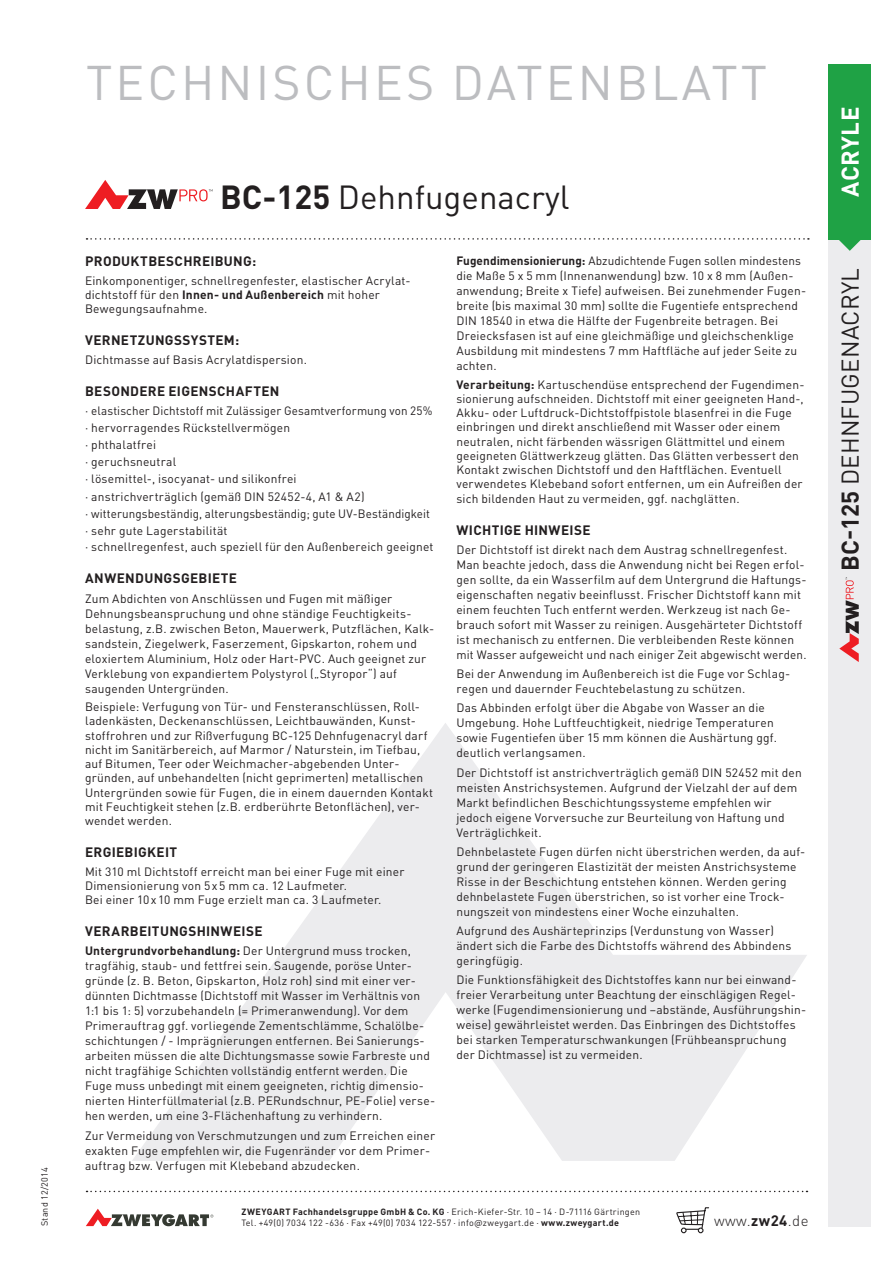
<style>
.page{position:relative;width:893px;height:1263px;background:#fff}
.page>*{position:absolute;margin:0;border:0;box-sizing:border-box;transform-origin:0 0}
.t1{font:48px "DIN Pro";letter-spacing:.065em;color:#bcbdc0}
.t2{font:33px "DIN Pro";color:#231f20}
.t3{font:24px "DIN Pro";letter-spacing:.01em;color:#231f20}
.t4{font:700 24px "DIN Pro";letter-spacing:.02em;color:#fff}
.t5{font:300 15px "DIN Pro";color:#231f20}
.t6{font:700 13.5px "DIN Pro";letter-spacing:.025em;color:#231f20}
.t7{font:12px/15px "DIN Pro";letter-spacing:.015em;color:#231f20}
.t8{font:9px "DIN Pro";letter-spacing:.025em;color:#231f20}
.s1{font-weight:700}
</style>
<div class="page">
<svg style="left:132px;top:723px;width:675px;height:438px"></svg>
<svg style="left:87px;top:1191px;width:720px;height:1px"></svg>
<svg style="left:86px;top:1209px;width:127px;height:17px"></svg>
<svg style="left:676px;top:1207px;width:33px;height:27px"></svg>
<div style="left:828px;top:64px;width:43px;height:1162px;background:#ececee"></div>
<svg style="left:87px;top:238px;width:722px;height:2px"></svg>
<svg style="left:839px;top:240px;width:22px;height:11px"></svg>
<div style="left:828px;top:64px;width:43px;height:176px;background:#1fa245"></div>
<svg style="left:839px;top:577px;width:20px;height:85px"></svg>
<svg style="left:85px;top:180px;width:128px;height:29px"></svg>
<p class="t8" style="left:38px;top:1226px;width:60px;rotate:-90deg">Stand 12/2014</p>
<h1 class="t1" style="left:86px;top:45px;width:683px">TECHNISCHES DATENBLATT</h1>
<h2 class="t2" style="left:220px;top:171px;width:351px"><span class="s1">BC-125</span> Dehnfugenacryl</h2>
<p class="t6" style="left:85px;top:250px;width:173px">PRODUKTBESCHREIBUNG:</p>
<p class="t7" style="left:85px;top:272px;width:327px;line-height:14.2px">Einkomponentiger, schnellregenfester, elastischer Acrylat&shy;dichtstoff für den <span class="s1">Innen- und Außenbereich</span> mit hoher<br>Bewegungsaufnahme.</p>
<p class="t6" style="left:85px;top:329px;width:156px">VERNETZUNGSSYSTEM:</p>
<p class="t7" style="left:85px;top:351px;width:223px">Dichtmasse auf Basis Acrylatdispersion.</p>
<p class="t6" style="left:85px;top:380px;width:196px">BESONDERE EIGENSCHAFTEN</p>
<p class="t7" style="left:85px;top:401px;width:350px;line-height:17.1px">· elastischer Dichtstoff mit Zulässiger Gesamtverformung von 25% · hervorragendes Rückstellvermögen<br>· phthalatfrei<br>· geruchsneutral<br>· lösemittel-, isocyanat- und silikonfrei<br>· anstrichverträglich (gemäß DIN 52452-4, A1 &amp; A2)<br>· witterungsbeständig, alterungsbeständig; gute UV-Beständigkeit · sehr gute Lagerstabilität<br>· schnellregenfest, auch speziell für den Außenbereich geeignet</p>
<p class="t6" style="left:85px;top:567px;width:153px">ANWENDUNGSGEBIETE</p>
<p class="t7" style="left:85px;top:589px;width:351px">Zum Abdichten von Anschlüssen und Fugen mit mäßiger Dehnungsbeanspruchung und ohne ständige Feuchtigkeits&shy;belastung, z.B. zwischen Beton, Mauerwerk, Putzflächen, Kalk&shy;sandstein, Ziegelwerk, Faserzement, Gipskarton, rohem und eloxiertem Aluminium, Holz oder Hart-PVC. Auch geeignet zur Verklebung von expandiertem Polystyrol („Styropor“) auf saugenden Untergründen.</p>
<p class="t7" style="left:85px;top:698px;width:350px;line-height:14.2px">Beispiele: Verfugung von Tür- und Fensteranschlüssen, Roll&shy;ladenkästen, Deckenanschlüssen, Leichtbauwänden, Kunst&shy;stoffrohren und zur Rißverfugung BC-125 Dehnfugenacryl darf nicht im Sanitärbereich, auf Marmor / Naturstein, im Tiefbau, auf Bitumen, Teer oder Weichmacher-abgebenden Unter&shy;gründen, auf unbehandelten (nicht geprimerten) metallischen Untergründen sowie für Fugen, die in einem dauernden Kontakt mit Feuchtigkeit stehen (z.B. erdberührte Betonflächen), ver&shy;wendet werden.</p>
<p class="t6" style="left:85px;top:841px;width:94px">ERGIEBIGKEIT</p>
<p class="t7" style="left:85px;top:863px;width:321px;line-height:14.2px">Mit 310 ml Dichtstoff erreicht man bei einer Fuge mit einer<br>Dimensionierung von 5x5 mm ca. 12 Laufmeter.<br>Bei einer 10x10 mm Fuge erzielt man ca. 3 Laufmeter.</p>
<p class="t6" style="left:85px;top:920px;width:179px">VERARBEITUNGSHINWEISE</p>
<p class="t7" style="left:85px;top:942px;width:352px"><span class="s1">Untergrundvorbehandlung:</span> Der Untergrund muss trocken, tragfähig, staub- und fettfrei sein. Saugende, poröse Unter&shy;gründe (z. B. Beton, Gipskarton, Holz roh) sind mit einer ver&shy;dünnten Dichtmasse (Dichtstoff mit Wasser im Verhältnis von 1:1 bis 1: 5) vorzubehandeln (= Primeranwendung). Vor dem Primerauftrag ggf. vorliegende Zementschlämme, Schalölbe&shy;schichtungen / - Imprägnierungen entfernen. Bei Sanierungs&shy;arbeiten müssen die alte Dichtungsmasse sowie Farbreste und nicht tragfähige Schichten vollständig entfernt werden. Die Fuge muss unbedingt mit einem geeigneten, richtig dimensio&shy;nierten Hinterfüllmaterial (z.B. PERundschnur, PE-Folie) verse&shy;hen werden, um eine 3-Flächenhaftung zu verhindern.</p>
<p class="t7" style="left:85px;top:1126px;width:352px">Zur Vermeidung von Verschmutzungen und zum Erreichen einer exakten Fuge empfehlen wir, die Fugenränder vor dem Primer&shy;auftrag bzw. Verfugen mit Klebeband abzudecken.</p>
<p class="t7" style="left:456px;top:252px;width:351px"><span class="s1">Fugendimensionierung:</span> Abzudichtende Fugen sollen mindestens die Maße 5 x 5 mm (Innenanwendung) bzw. 10 x 8 mm (Außen&shy;anwendung; Breite x Tiefe) aufweisen. Bei zunehmender Fugen&shy;breite (bis maximal 30 mm) sollte die Fugentiefe entsprechend DIN 18540 in etwa die Hälfte der Fugenbreite betragen. Bei Dreiecksfasen ist auf eine gleichmäßige und gleichschenklige Ausbildung mit mindestens 7 mm Haftfläche auf jeder Seite zu achten.</p>
<p class="t7" style="left:456px;top:376px;width:350px;line-height:14.2px"><span class="s1">Verarbeitung:</span> Kartuschendüse entsprechend der Fugendimen&shy;sionierung aufschneiden. Dichtstoff mit einer geeigneten Hand-, Akku- oder Luftdruck-Dichtstoffpistole blasenfrei in die Fuge einbringen und direkt anschließend mit Wasser oder einem neutralen, nicht färbenden wässrigen Glättmittel und einem geeigneten Glättwerkzeug glätten. Das Glätten verbessert den Kontakt zwischen Dichtstoff und den Haftflächen. Eventuell verwendetes Klebeband sofort entfernen, um ein Aufreißen der sich bildenden Haut zu vermeiden, ggf. nachglätten.</p>
<p class="t6" style="left:456px;top:518px;width:136px">WICHTIGE HINWEISE</p>
<p class="t7" style="left:456px;top:541px;width:352px">Der Dichtstoff ist direkt nach dem Austrag schnellregenfest.<br>Man beachte jedoch, dass die Anwendung nicht bei Regen erfol&shy;gen sollte, da ein Wasserfilm auf dem Untergrund die Haftungs&shy;eigenschaften negativ beeinflusst. Frischer Dichtstoff kann mit einem feuchten Tuch entfernt werden. Werkzeug ist nach Ge&shy;brauch sofort mit Wasser zu reinigen. Ausgehärteter Dichtstoff ist mechanisch zu entfernen. Die verbleibenden Reste können mit Wasser aufgeweicht und nach einiger Zeit abgewischt werden.</p>
<p class="t7" style="left:456px;top:665px;width:334px">Bei der Anwendung im Außenbereich ist die Fuge vor Schlag&shy;regen und dauernder Feuchtebelastung zu schützen.</p>
<p class="t7" style="left:456px;top:699px;width:322px">Das Abbinden erfolgt über die Abgabe von Wasser an die Umgebung. Hohe Luftfeuchtigkeit, niedrige Temperaturen sowie Fugentiefen über 15 mm können die Aushärtung ggf. deutlich verlangsamen.</p>
<p class="t7" style="left:456px;top:763px;width:347px">Der Dichtstoff ist anstrichverträglich gemäß DIN 52452 mit den meisten Anstrichsystemen. Aufgrund der Vielzahl der auf dem Markt befindlichen Beschichtungssysteme empfehlen wir jedoch eigene Vorversuche zur Beurteilung von Haftung und Verträglichkeit.</p>
<p class="t7" style="left:456px;top:843px;width:350px">Dehnbelastete Fugen dürfen nicht überstrichen werden, da auf&shy;grund der geringeren Elastizität der meisten Anstrichsysteme Risse in der Beschichtung entstehen können. Werden gering dehnbelastete Fugen überstrichen, so ist vorher eine Trock&shy;nungszeit von mindestens einer Woche einzuhalten.</p>
<p class="t7" style="left:456px;top:922px;width:337px">Aufgrund des Aushärteprinzips (Verdunstung von Wasser) ändert sich die Farbe des Dichtstoffs während des Abbindens geringfügig.</p>
<p class="t7" style="left:456px;top:971px;width:351px">Die Funktionsfähigkeit des Dichtstoffes kann nur bei einwand&shy;freier Verarbeitung unter Beachtung der einschlägigen Regel&shy;werke (Fugendimensionierung und –abstände, Ausführungshin&shy;weise) gewährleistet werden. Das Einbringen des Dichtstoffes bei starken Temperaturschwankungen (Frühbeanspruchung der Dichtmasse) ist zu vermeiden.</p>
<p class="t8" style="left:241px;top:1205px;width:400px"><span class="s1">ZWEYGART Fachhandelsgruppe GmbH &amp; Co. KG</span> · Erich-Kiefer-Str. 10 – 14 · D-71116 Gärtringen</p>
<p class="t8" style="left:241px;top:1215px;width:379px">Tel. +49(0) 7034 122 -636 · Fax +49(0) 7034 122-557 · info@zweygart.de · <span class="s1">www.zweygart.de</span></p>
<p class="t5" style="left:714px;top:1209px;width:96px">www.<span class="s1">zw24</span>.de</p>
<h3 class="t4" style="left:830px;top:197px;width:91px;rotate:-90deg">ACRYLE</h3>
<h3 class="t3" style="left:831px;top:571px;width:305px;rotate:-90deg"><span class="s1">BC-125</span> DEHNFUGENACRYL</h3>
</div>
